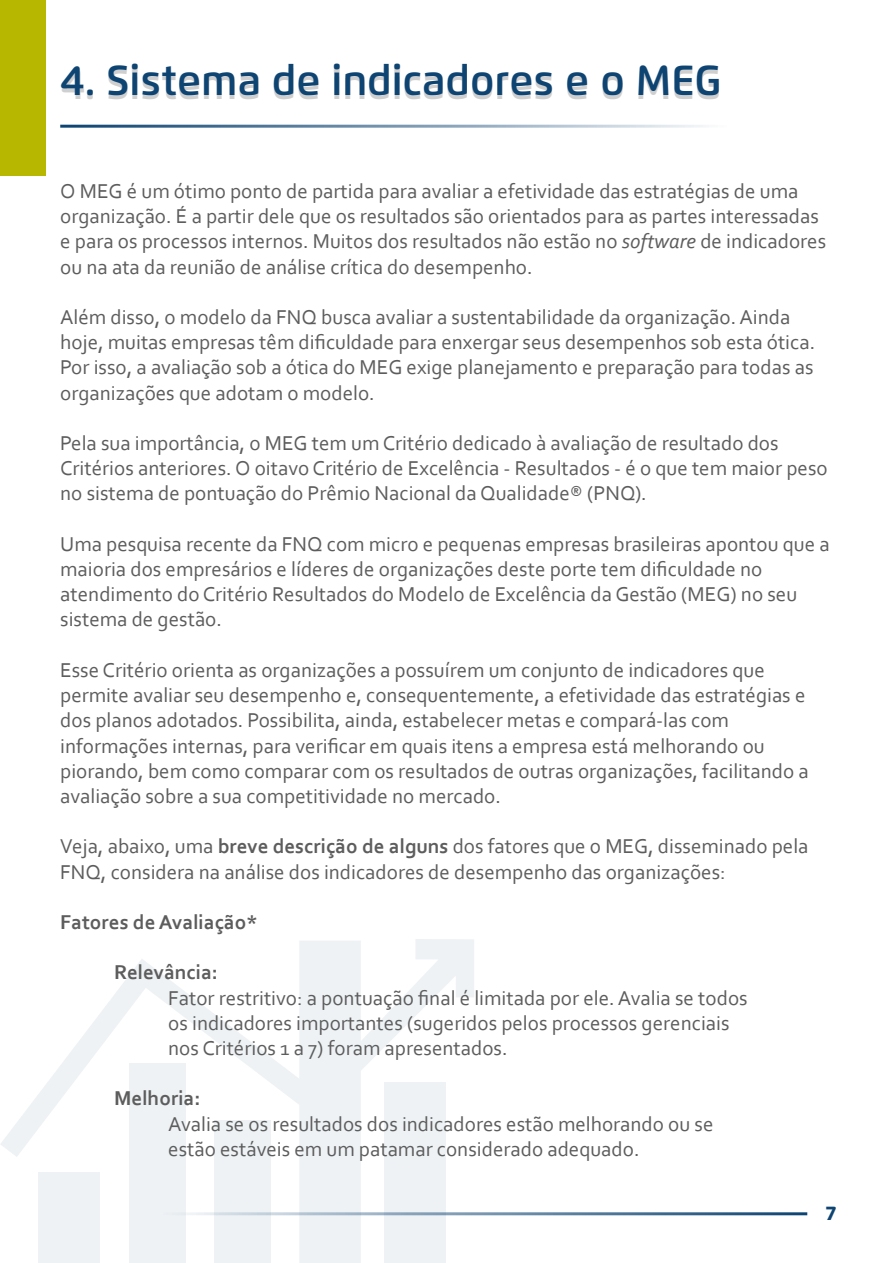
<style>
.page{position:relative;width:893px;height:1263px;background:#fff}
.page>*{position:absolute;margin:0;border:0;box-sizing:border-box;transform-origin:0 0}
.t1{font:600 42px "Flexo";color:#0e4472}
.t2{font:21px/25.2px "Corbel";color:#5d5d5d}
.t3{font:700 21px "Corbel";color:#5d5d5d}
.t4{font:800 19.65px "Flexo";color:#0e4472}
.s1{font-style:italic}
.s2{font-weight:700}
</style>
<div class="page">
<svg style="left:1px;top:939px;width:473px;height:324px"></svg>
<hr style="left:60px;top:1212px;width:747px;height:3px;background:#fff">
<div style="left:0;top:0;width:45px;height:176px;background:#b8b700"></div>
<h1 class="t1" style="left:60px;top:55px;width:663px">4. Sistema de indicadores e o MEG</h1>
<p class="t2" style="left:60px;top:178px;width:767px">O MEG é um ótimo ponto de partida para avaliar a efetividade das estratégias de uma organização. É a partir dele que os resultados são orientados para as partes interessadas e para os processos internos. Muitos dos resultados não estão no <span class="s1">software</span> de indicadores ou na ata da reunião de análise crítica do desempenho.</p>
<p class="t2" style="left:60px;top:304px;width:756px">Além disso, o modelo da FNQ busca avaliar a sustentabilidade da organização. Ainda hoje, muitas empresas têm dificuldade para enxergar seus desempenhos sob esta ótica.<br>Por isso, a avaliação sob a ótica do MEG exige planejamento e preparação para todas as organizações que adotam o modelo.</p>
<p class="t2" style="left:60px;top:430px;width:769px">Pela sua importância, o MEG tem um Critério dedicado à avaliação de resultado dos<br>Critérios anteriores. O oitavo Critério de Excelência - Resultados - é o que tem maior peso no sistema de pontuação do Prêmio Nacional da Qualidade® (PNQ).</p>
<p class="t2" style="left:60px;top:531px;width:771px">Uma pesquisa recente da FNQ com micro e pequenas empresas brasileiras apontou que a maioria dos empresários e líderes de organizações deste porte tem dificuldade no atendimento do Critério Resultados do Modelo de Excelência da Gestão (MEG) no seu sistema de gestão.</p>
<p class="t2" style="left:60px;top:657px;width:750px">Esse Critério orienta as organizações a possuírem um conjunto de indicadores que permite avaliar seu desempenho e, consequentemente, a efetividade das estratégias e dos planos adotados. Possibilita, ainda, estabelecer metas e compará-las com informações internas, para verificar em quais itens a empresa está melhorando ou piorando, bem como comparar com os resultados de outras organizações, facilitando a avaliação sobre a sua competitividade no mercado.</p>
<p class="t2" style="left:60px;top:833px;width:750px">Veja, abaixo, uma <span class="s2">breve descrição de alguns</span> dos fatores que o MEG, disseminado pela<br>FNQ, considera na análise dos indicadores de desempenho das organizações:</p>
<p class="t3" style="left:60px;top:909px;width:199px">Fatores de Avaliação*</p>
<p class="t3" style="left:114px;top:959px;width:105px">Relevância:</p>
<p class="t2" style="left:168px;top:984px;width:581px">Fator restritivo: a pontuação final é limitada por ele. Avalia se todos os indicadores importantes (sugeridos pelos processos gerenciais nos Critérios 1 a 7) foram apresentados.</p>
<p class="t3" style="left:114px;top:1085px;width:88px">Melhoria:</p>
<p class="t2" style="left:168px;top:1110px;width:547px">Avalia se os resultados dos indicadores estão melhorando ou se estão estáveis em um patamar considerado adequado.</p>
<p class="t4" style="left:826px;top:1201px;width:12px">7</p>
</div>
